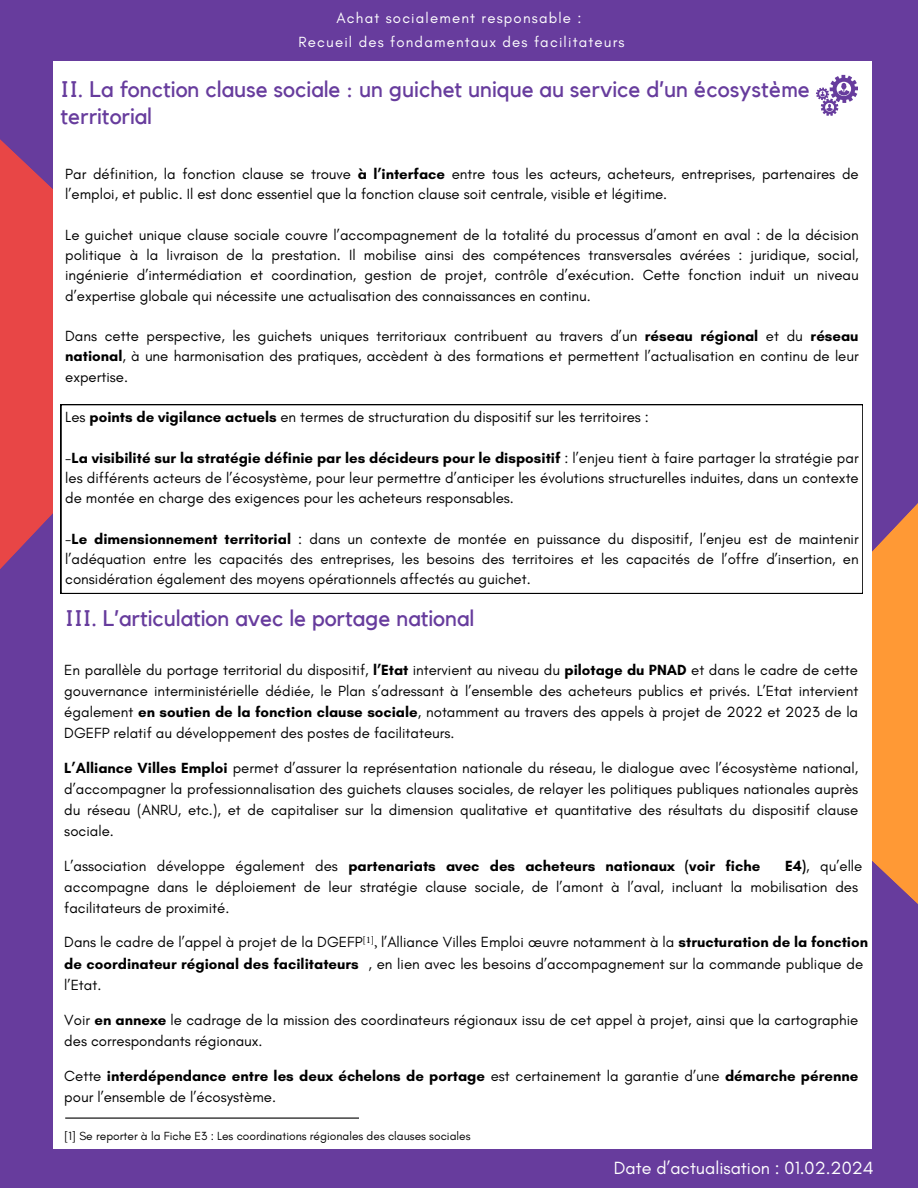
<style>
.page{position:relative;width:918px;height:1188px;background:#673c9d}
.page>*{position:absolute;margin:0;border:0;box-sizing:border-box;transform-origin:0 0}
.t1{font:22.5px/27px "Kollektif";color:#673c9d}
.t2{font:18px "Glacial Indifference";color:#fff}
.t3{font:15px/20.2px "Glacial Indifference";color:#000;text-align:justify}
.t4{font:700 15px "Glacial Indifference";color:#000}
.t5{font:15px "Glacial Indifference";letter-spacing:.08em;color:#fff}
.t6{font:12px "Glacial Indifference";color:#000}
.s1{font-weight:700}
.s2{font-weight:400}
.s3{font-family:"Minion Pro"}
</style>
<div class="page">
<svg style="left:872px;top:503px;width:46px;height:401px;background:#ed8e41"></svg>
<svg style="left:0;top:139px;width:53px;height:430px;background:#d84450"></svg>
<div style="left:53px;top:61px;width:819px;height:1088px;background:#fff"></div>
<hr style="left:65px;top:1118px;width:294px;height:1px;background:#000">
<svg style="left:816px;top:75px;width:42px;height:41px"></svg>
<svg style="left:61px;top:404px;width:802px;height:190px"></svg>
<h4 class="t5" style="left:336px;top:9px;width:247px">Achat socialement responsable :</h4>
<p class="t5" style="left:299px;top:33px;width:328px">Recueil des fondamentaux des facilitateurs</p>
<h3 class="t1" style="left:61px;top:76px;width:751px">II. La fonction clause sociale : un guichet unique au service d’un écosystème territorial</h3>
<h3 class="t3" style="left:65px;top:164px;width:795px">Par définition, la fonction clause se trouve <span class="s1">à l’interface</span> entre tous les acteurs, acheteurs, entreprises, partenaires de l’emploi, et public. Il est donc essentiel que la fonction clause soit centrale, visible et légitime.</h3>
<h3 class="t3" style="left:65px;top:225px;width:795px">Le guichet unique clause sociale couvre l’accompagnement de la totalité du processus d’amont en aval : de la décision politique à la livraison de la prestation. Il mobilise ainsi des compétences transversales avérées : juridique, social, ingénierie d’intermédiation et coordination, gestion de projet, contrôle d’exécution. Cette fonction induit un niveau d’expertise globale qui nécessite une actualisation des connaissances en continu.</h3>
<p class="t3" style="left:65px;top:326px;width:795px">Dans cette perspective, les guichets uniques territoriaux contribuent au travers d’un <span class="s1">réseau régional</span> et du <span class="s1">réseau national</span>, à une harmonisation des pratiques, accèdent à des formations et permettent l’actualisation en continu de leur expertise.</p>
<h3 class="t3" style="left:65px;top:407px;width:585px">Les <span class="s1">points de vigilance actuels</span> en termes de structuration du dispositif sur les territoires :</h3>
<h3 class="t3" style="left:65px;top:447px;width:795px">-<span class="s1">La visibilité sur la stratégie définie par les décideurs pour le dispositif</span> : l’enjeu tient à faire partager la stratégie par les différents acteurs de l’écosystème, pour leur permettre d’anticiper les évolutions structurelles induites, dans un contexte de montée en charge des exigences pour les acheteurs responsables.</h3>
<h3 class="t3" style="left:65px;top:528px;width:795px">-<span class="s1">Le dimensionnement territorial</span> : dans un contexte de montée en puissance du dispositif, l’enjeu est de maintenir l’adéquation entre les capacités des entreprises, les besoins des territoires et les capacités de l’offre d’insertion, en considération également des moyens opérationnels affectés au guichet.</h3>
<h3 class="t1" style="left:65px;top:605px;width:411px">III. L’articulation avec le portage national</h3>
<h3 class="t3" style="left:64px;top:659px;width:795px;line-height:21px">En parallèle du portage territorial du dispositif, <span class="s1">l’Etat</span> intervient au niveau du <span class="s1">pilotage du PNAD</span> et dans le cadre de cette gouvernance interministérielle dédiée, le Plan s’adressant à l’ensemble des acheteurs publics et privés. L’Etat intervient également <span class="s1">en soutien de la fonction clause sociale</span>, notamment au travers des appels à projet de 2022 et 2023 de la DGEFP relatif au développement des postes de facilitateurs.</h3>
<h3 class="t3" style="left:64px;top:757px;width:795px;line-height:21px"><span class="s1">L’Alliance Villes Emploi</span> permet d’assurer la représentation nationale du réseau, le dialogue avec l’écosystème national, d’accompagner la professionnalisation des guichets clauses sociales, de relayer les politiques publiques nationales auprès du réseau (ANRU, etc.), et de capitaliser sur la dimension qualitative et quantitative des résultats du dispositif clause sociale.</h3>
<h3 class="t4" style="left:64px;top:856px;width:697px"><span class="s2">L’association développe également des</span> partenariats avec des acheteurs nationaux (voir fiche</h3>
<h3 class="t3" style="left:64px;top:855px;width:800px;line-height:21px;text-align:left;text-indent:721px"><span class="s1">E4)</span>, qu’elle accompagne dans le déploiement de leur stratégie clause sociale, de l’amont à l’aval, incluant la mobilisation des facilitateurs de proximité.</h3>
<h3 class="t3" style="left:64px;top:932px;width:805px;line-height:21.1px;text-align:left">Dans le cadre de l’appel à projet de la DGEFP<sup>[1]</sup><span class="s3">,</span> l’Alliance Villes Emploi œuvre notamment à la <span class="s1">structuration de la fonction de coordinateur régional des facilitateurs</span> , en lien avec les besoins d’accompagnement sur la commande publique de l’Etat.</h3>
<h3 class="t3" style="left:64px;top:1009px;width:796px;line-height:21px">Voir <span class="s1">en annexe</span> le cadrage de la mission des coordinateurs régionaux issu de cet appel à projet, ainsi que la cartographie des correspondants régionaux.</h3>
<h3 class="t3" style="left:64px;top:1065px;width:796px;line-height:21px">Cette <span class="s1">interdépendance entre les deux échelons de portage</span> est certainement la garantie d’une <span class="s1">démarche pérenne </span>pour l’ensemble de l’écosystème.</h3>
<h3 class="t6" style="left:64px;top:1129px;width:408px">[1] Se reporter à la Fiche E3 : Les coordinations régionales des clauses sociales</h3>
<h3 class="t2" style="left:614px;top:1156px;width:261px">Date d’actualisation : 01.02.2024</h3>
</div>
